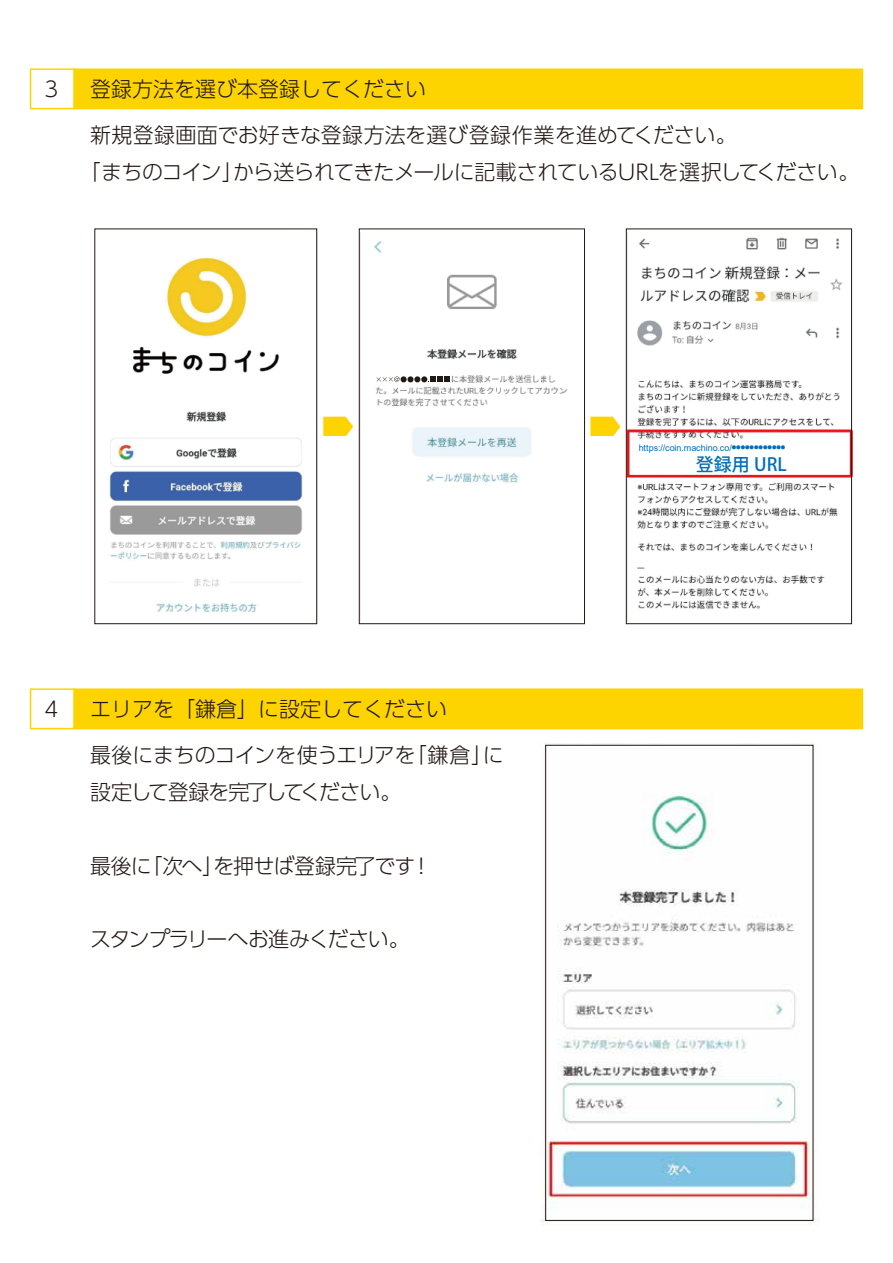
<style>
.page{position:relative;width:893px;height:1263px;background:#fff}
.page>*{position:absolute;margin:0;border:0;box-sizing:border-box;transform-origin:0 0}
.t1{font:300 21px/36.8px "UD Shin Go Pr 6 N";letter-spacing:-.02em;color:#221815}
.t2{font:300 21px/36.8px "UD Shin Go Pr 6 N";letter-spacing:-.045em;color:#221815}
.t3{font:300 21px "UD Shin Go Pr 6 N";color:#221815}
.t4{font:300 21px "UD Shin Go Pr 6 N";letter-spacing:-.04em;color:#221815}
.t5{font:300 21px "UD Shin Go Pr 6 N";letter-spacing:-.06em;color:#221815}
.t6{font:500 18px "Koz Go Pr 6 N";color:#036eb8}
.t7{font:9px "Arial";letter-spacing:-.005em;color:#036eb8}
</style>
<div class="page">
<img style="left:109px;top:232px;width:744px;height:390px">
<div style="left:30px;top:688px;width:45px;height:41px;border:2px solid #fed400"></div>
<div style="left:73px;top:688px;width:790px;height:41px;background:#fed400;border:2px solid #fed400"></div>
<img style="left:540px;top:744px;width:277px;height:478px">
<div style="left:636px;top:611px;width:206px;height:18px;background:#fff"></div>
<div style="left:545px;top:745px;width:268px;height:475px;border:1px solid #221815"></div>
<div style="left:30px;top:68px;width:45px;height:41px;border:2px solid #fed400"></div>
<div style="left:73px;top:68px;width:790px;height:41px;background:#fed400;border:2px solid #fed400"></div>
<svg style="left:380px;top:375px;width:71px;height:9px"></svg>
<svg style="left:377px;top:376px;width:73px;height:6px"></svg>
<div style="left:636px;top:440px;width:206px;height:32px;background:#fff"></div>
<div style="left:95px;top:229px;width:222px;height:395px;border:1px solid #221815"></div>
<div style="left:359px;top:229px;width:226px;height:395px;border:1px solid #221815"></div>
<div style="left:626px;top:229px;width:226px;height:395px;border:1px solid #221815"></div>
<div style="left:320px;top:393px;width:37px;height:41px;background:#fff"></div>
<div style="left:587px;top:393px;width:37px;height:41px;background:#fff"></div>
<svg style="left:323px;top:417px;width:30px;height:19px"></svg>
<svg style="left:590px;top:417px;width:30px;height:19px"></svg>
<p class="t1" style="left:44px;top:70px;width:15px">3</p>
<p class="t3" style="left:90px;top:72px;width:337px">登録方法を選び本登録してください</p>
<p class="t1" style="left:80px;top:116px;width:781px;text-indent:10px">新規登録画面でお好きな登録方法を選び登録作業を進めてください。<br>「まちのコイン」から送られてきたメールに記載されているURLを選択してください。</p>
<p class="t1" style="left:44px;top:690px;width:15px">4</p>
<p class="t3" style="left:90px;top:692px;width:358px">エリアを「鎌倉」に設定してください</p>
<p class="t2" style="left:90px;top:736px;width:415px">最後にまちのコインを使うエリアを「鎌倉」に設定して登録を完了してください。</p>
<p class="t4" style="left:90px;top:848px;width:343px">最後に「次へ」を押せば登録完了です！</p>
<p class="t5" style="left:90px;top:922px;width:321px">スタンプラリーへお進みください。</p>
<p class="t7" style="left:639px;top:441px;width:148px">https://coin.machino.co/<sup>●●●●●●●●●●●●</sup></p>
<p class="t6" style="left:696px;top:454px;width:92px">登録用 URL</p>
</div>
